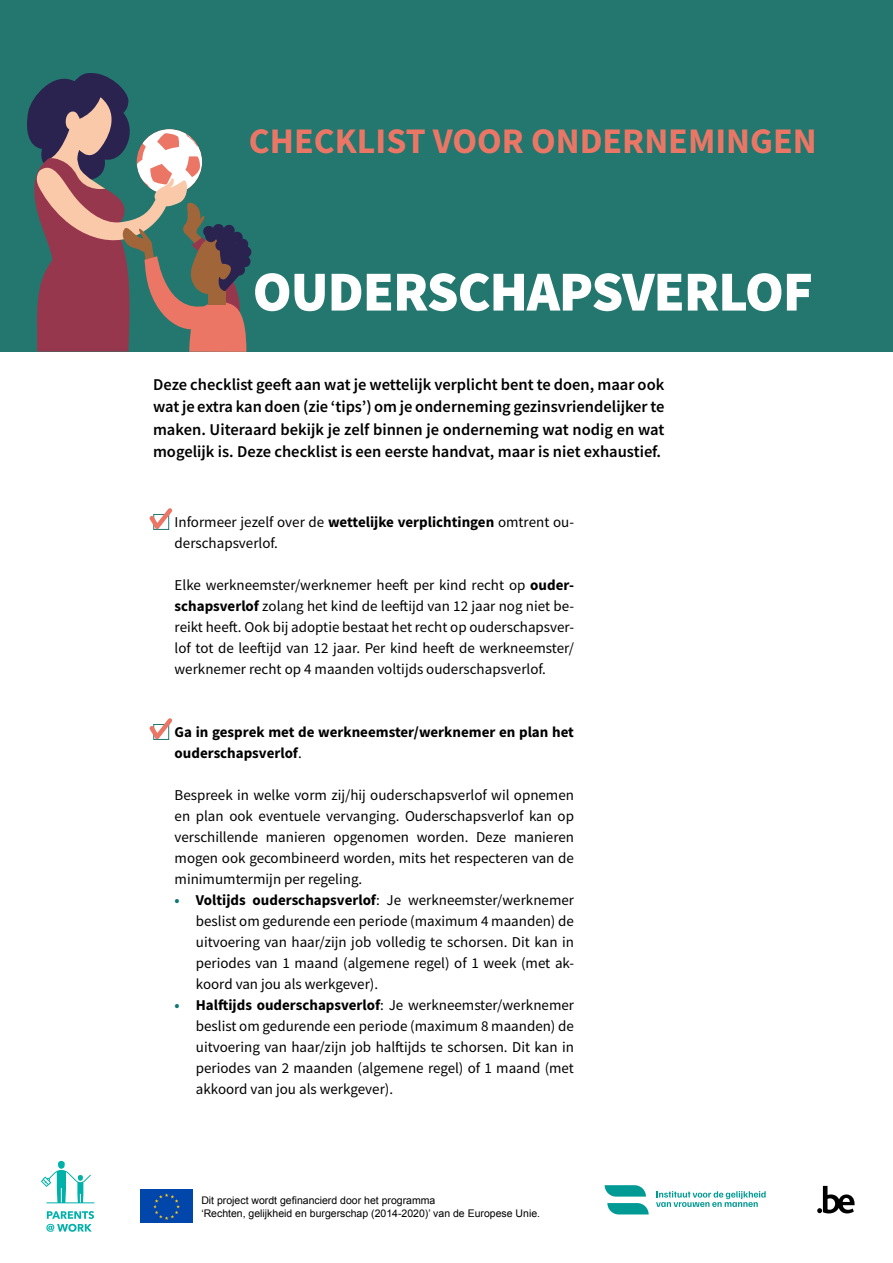
<style>
.page{position:relative;width:893px;height:1263px;background:#fff}
.page>*{position:absolute;margin:0;border:0;box-sizing:border-box;transform-origin:0 0}
.t1{font:900 56.55px "Source Sans Pro";letter-spacing:-.02em;color:#fff}
.t2{font:700 36px "Source Sans Pro";color:#ec7665}
.t3{font:600 16.5px/22.5px "Source Sans Pro";color:#000;text-align:justify}
.t4{font:15px/21px "Source Sans Pro";color:#000;text-align:justify}
.t5{font:700 15px/21px "Source Sans Pro";color:#000}
.t6{font:10.5px/12.6px "Arial";color:#000}
.t7{font:10.2px/12px "Calibri";color:#000;scale:1.19 1}
.s1{font-weight:700}
.s2{font-weight:400}
.s3{font-weight:700;color:#107872}
</style>
<div class="page">
<div style="left:0;top:0;width:893px;height:351px;background:#23776e"></div>
<svg style="left:27px;top:73px;width:225px;height:278px"></svg>
<svg style="left:149px;top:508px;width:24px;height:22px"></svg>
<svg style="left:149px;top:718px;width:24px;height:22px"></svg>
<svg style="left:41px;top:1161px;width:53px;height:42px"></svg>
<svg style="left:46px;top:1211px;width:48px;height:21px"></svg>
<svg style="left:817px;top:1186px;width:37px;height:27px"></svg>
<img style="left:141px;top:1190px;width:51px;height:33px">
<svg style="left:605px;top:1185px;width:41px;height:11px"></svg>
<svg style="left:607px;top:1203px;width:42px;height:11px"></svg>
<svg style="left:656px;top:1191px;width:110px;height:16px"></svg>
<h2 class="t2" style="left:249px;top:117px;width:569px">CHECKLIST VOOR ONDERNEMINGEN</h2>
<h1 class="t1" style="left:253px;top:253px;width:562px">OUDERSCHAPSVERLOF</h1>
<p class="t3" style="left:153px;top:373px;width:513px">Deze checklist geeft aan wat je wettelijk verplicht bent te doen, maar ook wat je extra kan doen (zie ‘tips’) om je onderneming gezinsvriendelijker te maken. Uiteraard bekijk je zelf binnen je onderneming wat nodig en wat mogelijk is. Deze checklist is een eerste handvat, maar is niet exhaustief.</p>
<p class="t4" style="left:175px;top:511px;width:401px">Informeer jezelf over de <span class="s1">wettelijke verplichtingen</span> omtrent ou&shy;derschapsverlof.</p>
<p class="t4" style="left:175px;top:574px;width:401px">Elke werkneemster/werknemer heeft per kind recht op <span class="s1">ouder&shy;schapsverlof</span> zolang het kind de leeftijd van 12 jaar nog niet be&shy;reikt heeft. Ook bij adoptie bestaat het recht op ouderschapsver&shy;lof tot de leeftijd van 12 jaar. Per kind heeft de werkneemster/ werknemer recht op 4 maanden voltijds ouderschapsverlof.</p>
<p class="t5" style="left:175px;top:721px;width:401px">Ga in gesprek met de werkneemster/werknemer en plan het ouderschapsverlof<span class="s2">.</span></p>
<p class="t4" style="left:175px;top:784px;width:401px">Bespreek in welke vorm zij/hij ouderschapsverlof wil opnemen en plan ook eventuele vervanging. Ouderschapsverlof kan op verschillende manieren opgenomen worden. Deze manieren mogen ook gecombineerd worden, mits het respecteren van de minimumtermijn per regeling.</p>
<p class="t4" style="left:196px;top:889px;width:380px;text-indent:-21px"><span class="s3">•</span> <span class="s1">Voltijds ouderschapsverlof</span>: Je werkneemster/werknemer beslist om gedurende een periode (maximum 4 maanden) de uitvoering van haar/zijn job volledig te schorsen. Dit kan in periodes van 1 maand (algemene regel) of 1 week (met ak&shy;koord van jou als werkgever).</p>
<p class="t4" style="left:196px;top:994px;width:380px;text-indent:-21px"><span class="s3">•</span> <span class="s1">Halftijds ouderschapsverlof</span>: Je werkneemster/werknemer beslist om gedurende een periode (maximum 8 maanden) de uitvoering van haar/zijn job halftijds te schorsen. Dit kan in periodes van 2 maanden (algemene regel) of 1 maand (met akkoord van jou als werkgever).</p>
<p class="t6" style="left:201px;top:1194px;width:340px">Dit project wordt gefinancierd door het programma<br>‘Rechten, gelijkheid en burgerschap (2014-2020)’ van de Europese Unie.</p>
<p class="t7" style="left:201px;top:1193px;width:149px">This project is funded by the Rights,<br>Equality and Citizenship Programme</p>
</div>
